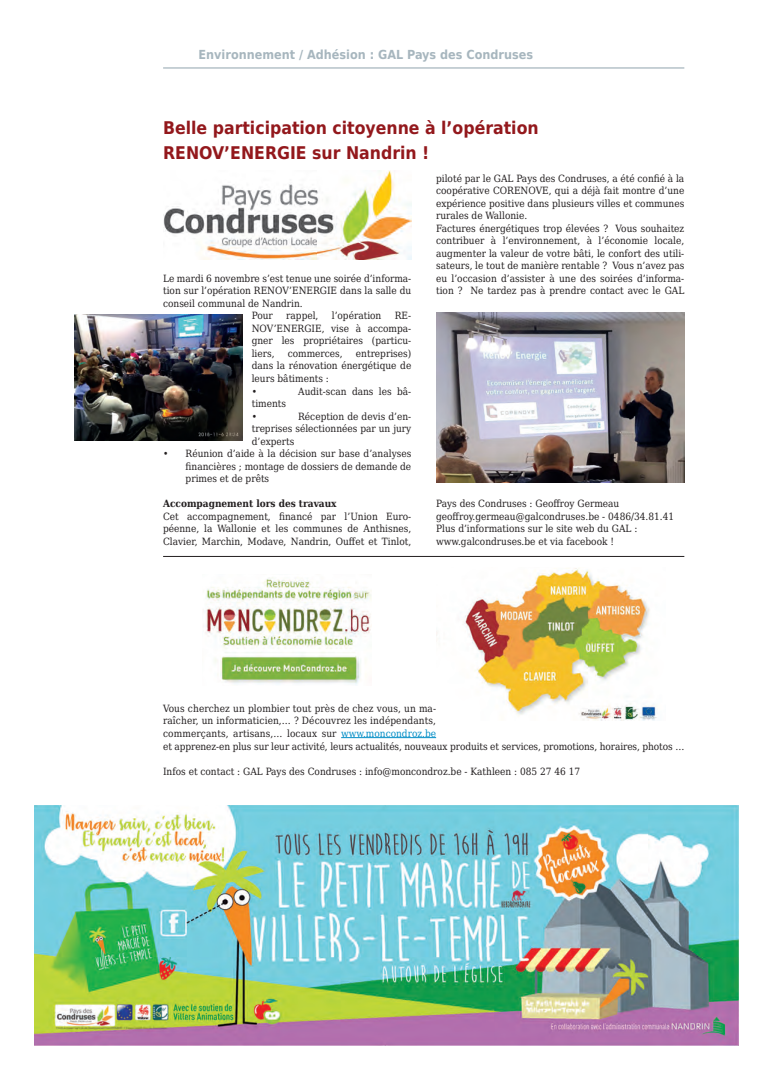
<style>
.page{position:relative;width:773px;height:1081px;background:#fff}
.page>*{position:absolute;margin:0;border:0;box-sizing:border-box;transform-origin:0 0}
.t1{font:700 17.5px/25px "DejaVu Sans Condensed";color:#93181c}
.t2{font:700 12.5px "DejaVu Sans Condensed";color:#a7b6be}
.t3{font:10px/12.5px "DejaVu Serif Condensed";color:#231f20}
.t4{font:700 10px "DejaVu Serif Condensed";color:#231f20}
.s1{color:#008dc6}
</style>
<div class="page">
<hr style="left:163px;top:67px;width:521px;height:2px;background:#a7b6be">
<img style="left:74px;top:314px;width:169px;height:126px">
<img style="left:436px;top:312px;width:248px;height:170px">
<img style="left:163px;top:171px;width:248px;height:88px">
<hr style="left:163px;top:556px;width:521px;height:1px;background:#231f20">
<img style="left:205px;top:577px;width:166px;height:108px">
<img style="left:436px;top:568px;width:221px;height:153px">
<hr style="left:341px;top:737px;width:95px;height:1px;background:#008dc6">
<img style="left:34px;top:805px;width:704px;height:240px">
<p class="t2" style="left:198px;top:44px;width:336px">Environnement / Adhésion : GAL Pays des Condruses</p>
<h1 class="t1" style="left:163px;top:115px;width:377px">Belle participation citoyenne à l’opération<br>RENOV’ENERGIE sur Nandrin !</h1>
<p class="t3" style="left:163px;top:272px;width:250px">Le mardi 6 novembre s’est tenue une soirée d’informa-</p>
<p class="t3" style="left:163px;top:284px;width:250px">tion sur l’opération RENOV’ENERGIE dans la salle du</p>
<p class="t3" style="left:163px;top:297px;width:141px">conseil communal de Nandrin.</p>
<p class="t3" style="left:252px;top:309px;width:23px">Pour</p>
<p class="t3" style="left:286px;top:309px;width:34px">rappel,</p>
<p class="t3" style="left:332px;top:309px;width:51px">l’opération</p>
<p class="t3" style="left:252px;top:309px;width:161px;text-align:justify;text-indent:143px">RE-NOV’ENERGIE, vise à accompa&shy;gner les propriétaires (particu&shy;liers,</p>
<p class="t3" style="left:252px;top:347px;width:161px;text-indent:104px">entreprises) dans la rénovation énergétique de leurs bâtiments :<br>•</p>
<p class="t3" style="left:288px;top:347px;width:56px">commerces,</p>
<p class="t3" style="left:298px;top:384px;width:115px">Audit-scan dans les bâ-</p>
<p class="t3" style="left:252px;top:397px;width:36px">timents •</p>
<p class="t3" style="left:252px;top:409px;width:161px;text-align:justify;text-indent:46px">Réception de devis d’en&shy;treprises sélectionnées par un jury d’experts</p>
<p class="t3" style="left:185px;top:447px;width:227px;text-align:justify;text-indent:-22px">• Réunion d’aide à la décision sur base d’analyses financières ; montage de dossiers de demande de primes et de prêts</p>
<p class="t4" style="left:163px;top:495px;width:175px">Accompagnement lors des travaux</p>
<p class="t3" style="left:163px;top:509px;width:250px;text-align:justify">Cet accompagnement, financé par l’Union Euro&shy;péenne, la Wallonie et les communes de Anthisnes, Clavier, Marchin, Modave, Nandrin, Ouffet et Tinlot,</p>
<p class="t3" style="left:436px;top:172px;width:250px">piloté par le GAL Pays des Condruses, a été confié à la coopérative CORENOVE, qui a déjà fait montre d’une expérience positive dans plusieurs villes et communes rurales de Wallonie.<br>Factures énergétiques trop élevées ? Vous souhaitez contribuer à l’environnement, à l’économie locale, augmenter la valeur de votre bâti, le confort des utili&shy;sateurs, le tout de manière rentable ? Vous n’avez pas eu l’occasion d’assister à une des soirées d’informa&shy;tion ? Ne tardez pas à prendre contact avec le GAL</p>
<p class="t3" style="left:436px;top:497px;width:239px">Pays des Condruses : Geoffroy Germeau geoffroy.germeau@galcondruses.be - 0486/34.81.41<br>Plus d’informations sur le site web du GAL : www.galcondruses.be et via facebook !</p>
<p class="t3" style="left:163px;top:702px;width:522px">Vous cherchez un plombier tout près de chez vous, un ma-<br>raîcher, un informaticien,… ? Découvrez les indépendants,<br>commerçants, artisans,… locaux sur <span class="s1">www.moncondroz.be<br></span>et apprenez-en plus sur leur activité, leurs actualités, nouveaux produits et services, promotions, horaires, photos …</p>
<p class="t3" style="left:163px;top:764px;width:418px">Infos et contact : GAL Pays des Condruses : info@moncondroz.be - Kathleen : 085 27 46 17</p>
</div>
